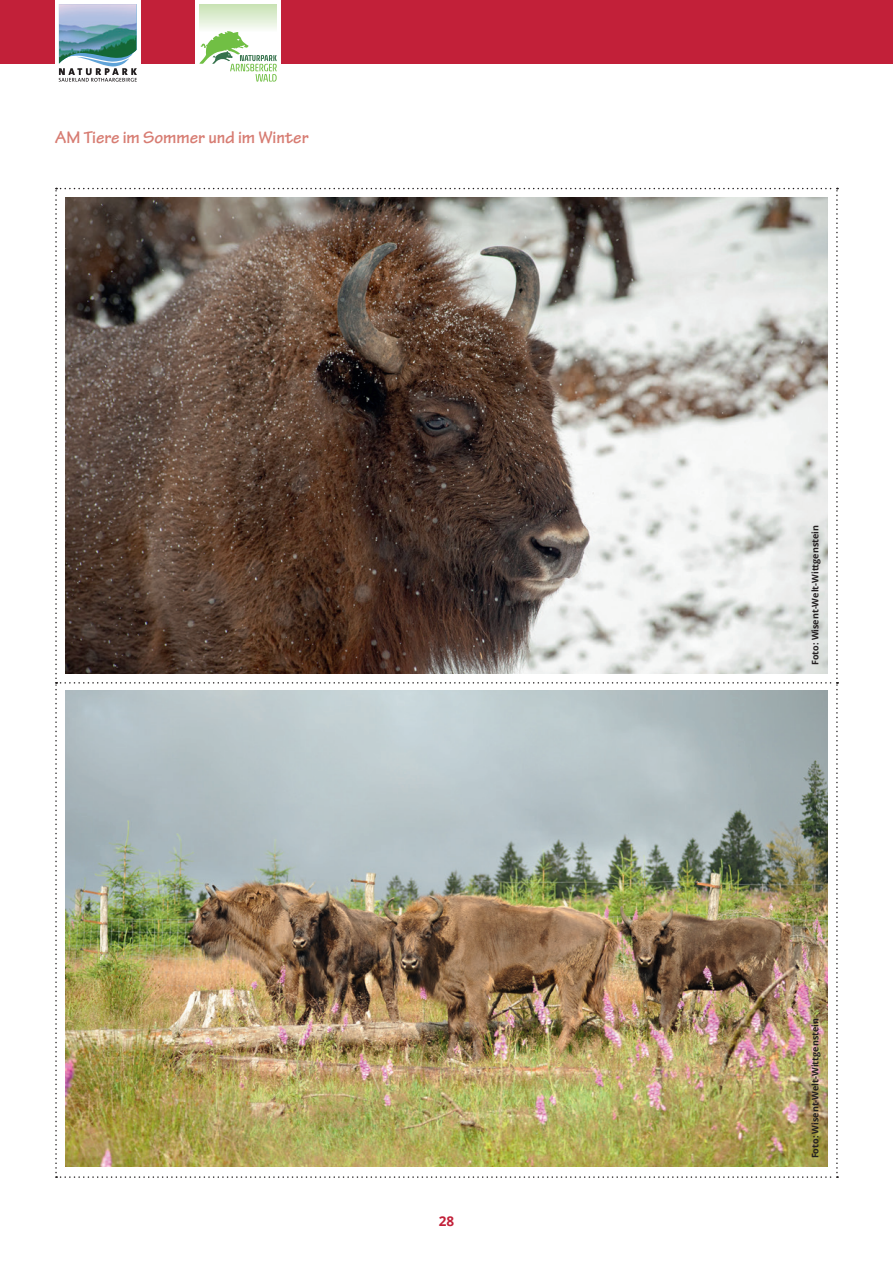
<style>
.page{position:relative;width:893px;height:1263px;background:#fff}
.page>*{position:absolute;margin:0;border:0;box-sizing:border-box;transform-origin:0 0}
.t1{font:700 18px "Tekton Pro";color:#d77c72}
.t2{font:700 13.5px "Open Sans";color:#c22039}
.t3{font:700 9px "Open Sans";color:#231f20}
</style>
<div class="page">
<div style="left:0;top:0;width:893px;height:64px;background:#c22039"></div>
<div style="left:55px;top:0;width:85px;height:85px;background:#fff"></div>
<svg style="left:59px;top:4px;width:78px;height:78px"></svg>
<div style="left:196px;top:0;width:85px;height:87px;background:#fff"></div>
<div style="left:199px;top:4px;width:78px;height:28px;background:linear-gradient(to bottom,#c7e1b2,#f9fcf7)"></div>
<svg style="left:199px;top:31px;width:78px;height:51px"></svg>
<img style="left:55px;top:188px;width:783px;height:990px">
<h1 class="t1" style="left:55px;top:126px;width:255px">AM Tiere im Sommer und im Winter</h1>
<h2 class="t2" style="left:439px;top:1211px;width:17px">28</h2>
<p class="t3" style="left:809px;top:665px;width:142px;rotate:-90deg">Foto: Wisent-Welt-Wittgenstein</p>
<p class="t3" style="left:809px;top:1158px;width:142px;rotate:-90deg">Foto: Wisent-Welt-Wittgenstein</p>
</div>
